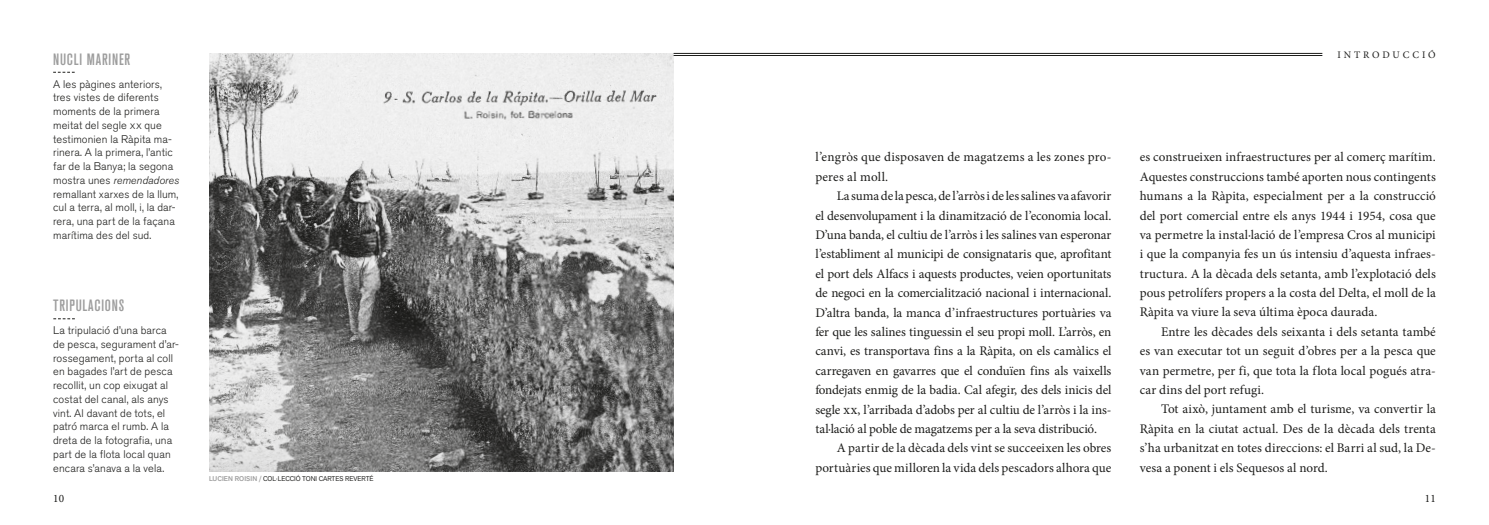
<style>
.page{position:relative;width:1489px;height:525px;background:#fff}
.page>*{position:absolute;margin:0;border:0;box-sizing:border-box;transform-origin:0 0}
.t1{font:500 condensed 16.25px "Akzidenz Grotesk BQ";letter-spacing:.05em;color:#9d9d9d}
.t2{font:13.12px/19.4px "Minion Pro";letter-spacing:.005em;color:#1d1d1b;text-align:justify}
.t3{font:11.25px "Minion Pro";color:#1d1d1b}
.t4{font:300 11px/13.8px "Akzidenz Grotesk BQ";letter-spacing:.01em;color:#1d1d1b}
.t5{font:10px "Minion Pro";letter-spacing:.29em;color:#1d1d1b}
.t6{font:6.88px "Akzid Grtsk Next";color:#1d1d1b}
.s1{font-family:"Akzidenz Grotesk BQ Light SC";font-weight:400}
.s2{font-style:italic}
.s3{font-weight:500;color:#9d9d9d}
</style>
<div class="page">
<img style="left:209px;top:53px;width:464px;height:418px">
<svg style="left:53px;top:72px;width:22px;height:1px"></svg>
<svg style="left:53px;top:318px;width:22px;height:1px"></svg>
<hr style="left:673px;top:53px;width:649px;height:1px;background:#1d1d1b">
<hr style="left:673px;top:55px;width:649px;height:1px;background:#1d1d1b">
<p class="t1" style="left:53px;top:50px;width:79px">NUCLI MARINER</p>
<p class="t4" style="left:53px;top:77px;width:127px">A les pàgines anteriors, tres vistes de diferents moments de la primera meitat del segle <span class="s1">xx</span> que testimonien la Ràpita ma&shy;rinera. A la primera, l’antic far de la Banya; la segona mostra unes <span class="s2">remendadores </span>remallant xarxes de la llum, cul a terra, al moll, i, la dar&shy;rera, una part de la façana marítima des del sud.</p>
<p class="t1" style="left:53px;top:296px;width:72px">TRIPULACIONS</p>
<p class="t4" style="left:53px;top:323px;width:127px">La tripulació d’una barca de pesca, segurament d’ar&shy;rossegament, porta al coll en bagades l’art de pesca recollit, un cop eixugat al costat del canal, als anys vint. Al davant de tots, el patró marca el rumb. A la dreta de la fotografia, una part de la flota local quan encara s’anava a la vela.</p>
<p class="t6" style="left:209px;top:473px;width:166px"><span class="s3">LUCIEN ROISIN /</span> COL·LECCIÓ TONI CARTES REVERTÉ</p>
<p class="t5" style="left:1337px;top:48px;width:100px">INTRODUCCIÓ</p>
<p class="t2" style="left:815px;top:147px;width:297px">l’engròs que disposaven de magatzems a les zones pro&shy;peres al moll.</p>
<p class="t2" style="left:815px;top:186px;width:297px;text-indent:21px">La suma de la pesca, de l’arròs i de les salines va afavorir el desenvolupament i la dinamització de l’economia local.<br>D’una banda, el cultiu de l’arròs i les salines van esperonar l’establiment al municipi de consignataris que, aprofitant el port dels Alfacs i aquests productes, veien oportunitats de negoci en la comercialització nacional i internacional.<br>D’altra banda, la manca d’infraestructures portuàries va fer que les salines tinguessin el seu propi moll. L’arròs, en canvi, es transportava fins a la Ràpita, on els camàlics el carregaven en gavarres que el conduïen fins als vaixells fondejats enmig de la badia. Cal afegir, des dels inicis del segle xx, l’arribada d’adobs per al cultiu de l’arròs i la ins&shy;tal·lació al poble de magatzems per a la seva distribució.</p>
<p class="t2" style="left:815px;top:438px;width:297px;text-align:right">A partir de la dècada dels vint se succeeixen les obres portuàries que milloren la vida dels pescadors alhora que</p>
<p class="t2" style="left:1139px;top:147px;width:297px">es construeixen infraestructures per al comerç marítim.<br>Aquestes construccions també aporten nous contingents humans a la Ràpita, especialment per a la construcció del port comercial entre els anys 1944 i 1954, cosa que va permetre la instal·lació de l’empresa Cros al municipi i que la companyia fes un ús intensiu d’aquesta infraes&shy;tructura. A la dècada dels setanta, amb l’explotació dels pous petrolífers propers a la costa del Delta, el moll de la Ràpita va viure la seva última època daurada.</p>
<p class="t2" style="left:1139px;top:322px;width:297px;text-indent:21px">Entre les dècades dels seixanta i dels setanta també es van executar tot un seguit d’obres per a la pesca que van permetre, per fi, que tota la flota local pogués atra&shy;car dins del port refugi.</p>
<p class="t2" style="left:1139px;top:399px;width:297px;text-indent:21px">Tot això, juntament amb el turisme, va convertir la Ràpita en la ciutat actual. Des de la dècada dels trenta s’ha urbanitzat en totes direccions: el Barri al sud, la De&shy;vesa a ponent i els Sequesos al nord.</p>
<p class="t3" style="left:53px;top:491px;width:12px">10</p>
<p class="t3" style="left:1424px;top:491px;width:12px">11</p>
</div>
